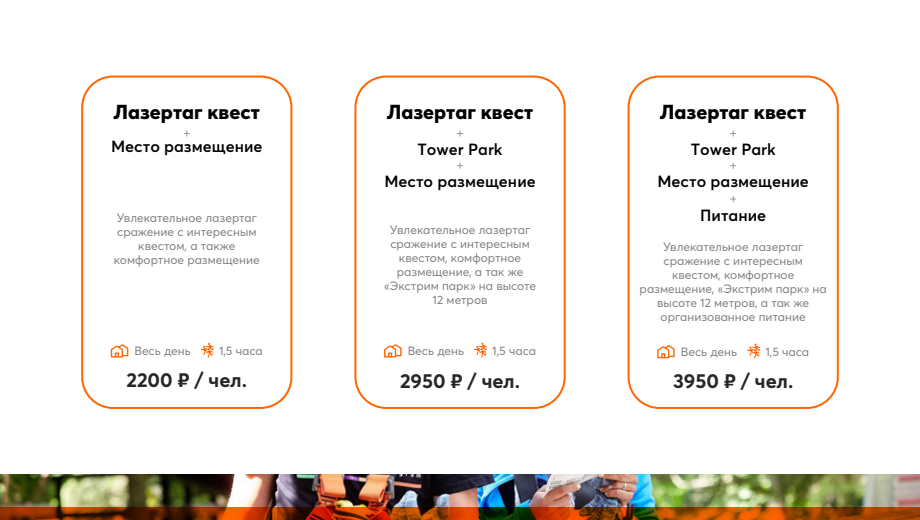
<style>
.page{position:relative;width:920px;height:520px;background:#fff}
.page>*{position:absolute;margin:0;border:0;box-sizing:border-box;transform-origin:0 0}
.t1{font:800 20px "Averta CY";color:#000}
.t2{font:700 20px "Averta CY";color:#262626}
.t3{font:600 16px/34.4px "Averta CY";color:#000;text-align:center}
.t4{font:12px/14px "Averta CY";color:#808080;text-align:center}
</style>
<div class="page">
<img style="left:0;top:475px;width:920px;height:33px">
<svg style="left:200px;top:343px;width:14px;height:15px"></svg>
<svg style="left:111px;top:344px;width:17px;height:14px"></svg>
<svg style="left:184px;top:130px;width:6px;height:7px"></svg>
<div style="left:81px;top:76px;width:211px;height:333px;border:2px solid #ff6500;border-radius:31px"></div>
<svg style="left:474px;top:343px;width:14px;height:14px"></svg>
<svg style="left:384px;top:344px;width:18px;height:13px"></svg>
<svg style="left:457px;top:130px;width:6px;height:7px"></svg>
<svg style="left:457px;top:163px;width:6px;height:6px"></svg>
<div style="left:354px;top:76px;width:212px;height:333px;border:2px solid #ff6500;border-radius:31px"></div>
<div style="left:628px;top:76px;width:211px;height:333px;border:2px solid #ff6500;border-radius:31px"></div>
<svg style="left:747px;top:344px;width:14px;height:14px"></svg>
<svg style="left:657px;top:345px;width:18px;height:13px"></svg>
<svg style="left:730px;top:130px;width:6px;height:7px"></svg>
<svg style="left:730px;top:163px;width:6px;height:6px"></svg>
<svg style="left:730px;top:196px;width:6px;height:6px"></svg>
<svg style="left:0;top:508px;width:920px;height:12px;background:#8b3600"></svg>
<h1 class="t1" style="left:114px;top:98px;width:148px">Лазертаг квест</h1>
<h2 class="t3" style="left:111px;top:129px;width:153px">Место размещение</h2>
<h1 class="t1" style="left:387px;top:98px;width:148px">Лазертаг квест</h1>
<h1 class="t1" style="left:660px;top:98px;width:148px">Лазертаг квест</h1>
<h2 class="t3" style="left:418px;top:131px;width:86px">Tower Park</h2>
<h2 class="t3" style="left:691px;top:131px;width:86px">Tower Park</h2>
<p class="t4" style="left:114px;top:211px;width:148px">Увлекательное лазертаг сражение с интересным квестом, а также комфортное размещение</p>
<h2 class="t3" style="left:384px;top:163px;width:153px">Место размещение</h2>
<p class="t4" style="left:384px;top:223px;width:154px">Увлекательное лазертаг сражение с интересным квестом, комфортное размещение, а так же «Экстрим парк» на высоте<br>12 метров</p>
<h2 class="t3" style="left:657px;top:163px;width:153px">Место размещение<br>Питание</h2>
<p class="t4" style="left:640px;top:239px;width:189px">Увлекательное лазертаг сражение с интересным квестом, комфортное размещение, «Экстрим парк» на высоте 12 метров, а так же организованное питание</p>
<p class="t4" style="left:134px;top:343px;width:58px">Весь день</p>
<p class="t4" style="left:219px;top:343px;width:45px">1,5 часа</p>
<p class="t4" style="left:408px;top:343px;width:58px">Весь день</p>
<p class="t4" style="left:492px;top:343px;width:45px">1,5 часа</p>
<p class="t4" style="left:681px;top:344px;width:58px">Весь день</p>
<p class="t4" style="left:765px;top:344px;width:45px">1,5 часа</p>
<h1 class="t2" style="left:127px;top:366px;width:122px">2200 ₽ / чел.</h1>
<h1 class="t2" style="left:400px;top:367px;width:122px">2950 ₽ / чел.</h1>
<h1 class="t2" style="left:673px;top:366px;width:122px">3950 ₽ / чел.</h1>
</div>
